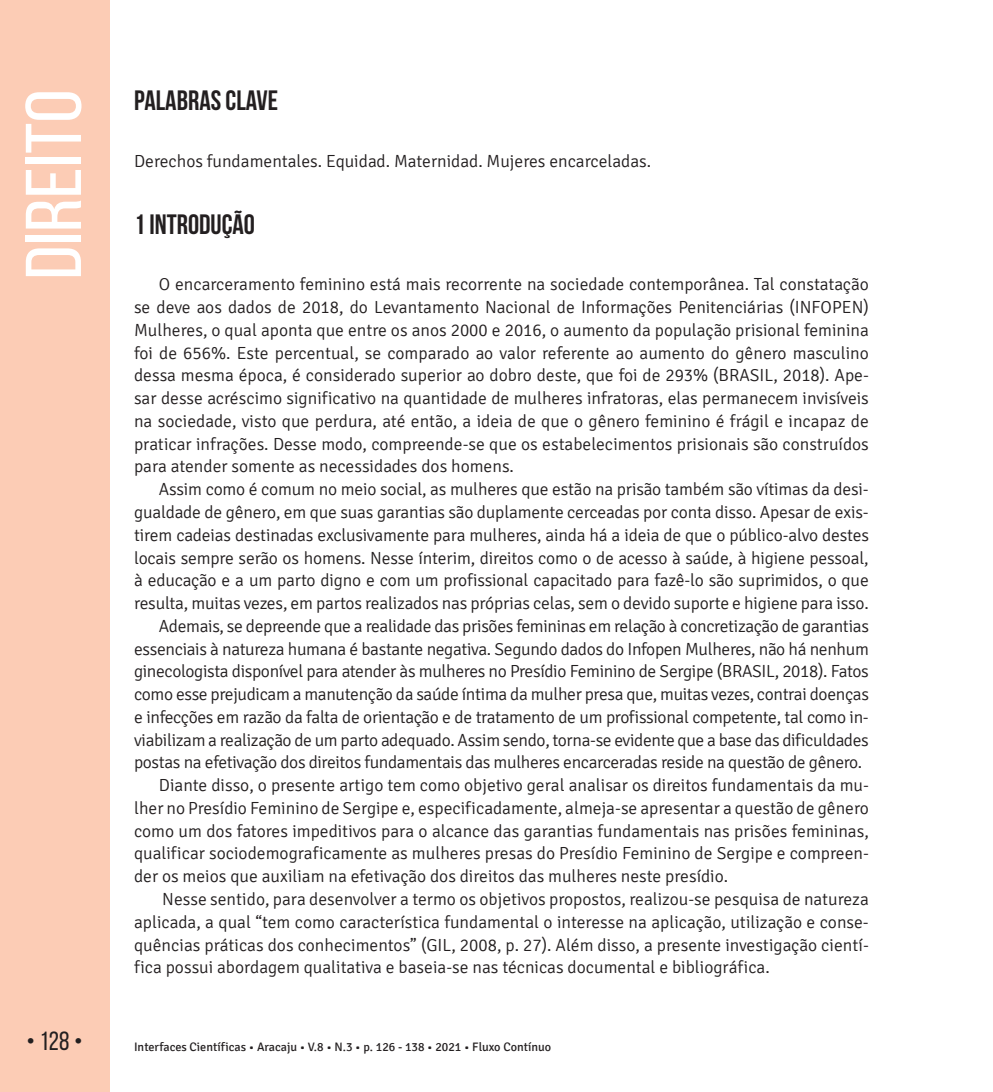
<style>
.page{position:relative;width:993px;height:1092px;background:#fff}
.page>*{position:absolute;margin:0;border:0;box-sizing:border-box;transform-origin:0 0}
.t1{font:78.75px "Bebas Neue";color:#fff;scale:1.09 1}
.t2{font:700 28px "Bebas Neue";color:#231f20}
.t3{font:26.25px "Bebas Neue";color:#231f20}
.t4{font:300 17.5px/22.8px "Signika";letter-spacing:-.01em;color:#231f20;text-align:justify}
.t5{font:12.25px "Signika";color:#231f20}
</style>
<div class="page">
<div style="left:0;top:0;width:109px;height:1091px;background:#fcccb5"></div>
<h1 class="t1" style="left:11px;top:279px;width:176px;rotate:-90deg">Direito</h1>
<h2 class="t2" style="left:134px;top:85px;width:146px">PALABRAS CLAVE</h2>
<p class="t4" style="left:134px;top:150px;width:518px">Derechos fundamentales. Equidad. Maternidad. Mujeres encarceladas.</p>
<h2 class="t2" style="left:134px;top:209px;width:122px">1 INTRODUÇÃO</h2>
<p class="t4" style="left:134px;top:273px;width:736px;text-indent:25px">O encarceramento feminino está mais recorrente na sociedade contemporânea. Tal constatação se deve aos dados de 2018, do Levantamento Nacional de Informações Penitenciárias (INFOPEN)<br>Mulheres, o qual aponta que entre os anos 2000 e 2016, o aumento da população prisional feminina foi de 656%. Este percentual, se comparado ao valor referente ao aumento do gênero masculino dessa mesma época, é considerado superior ao dobro deste, que foi de 293% (BRASIL, 2018). Ape&shy;sar desse acréscimo significativo na quantidade de mulheres infratoras, elas permanecem invisíveis na sociedade, visto que perdura, até então, a ideia de que o gênero feminino é frágil e incapaz de praticar infrações. Desse modo, compreende-se que os estabelecimentos prisionais são construídos para atender somente as necessidades dos homens.</p>
<p class="t4" style="left:159px;top:478px;width:711px">Assim como é comum no meio social, as mulheres que estão na prisão também são vítimas da desi-</p>
<p class="t4" style="left:134px;top:501px;width:736px">gualdade de gênero, em que suas garantias são duplamente cerceadas por conta disso. Apesar de exis-</p>
<p class="t4" style="left:134px;top:524px;width:736px">tirem cadeias destinadas exclusivamente para mulheres, ainda há a ideia de que o público-alvo destes</p>
<p class="t4" style="left:134px;top:546px;width:736px">locais sempre serão os homens. Nesse ínterim, direitos como o de acesso à saúde, à higiene pessoal,</p>
<p class="t4" style="left:134px;top:569px;width:736px">à educação e a um parto digno e com um profissional capacitado para fazê-lo são suprimidos, o que</p>
<p class="t4" style="left:134px;top:592px;width:736px">resulta, muitas vezes, em partos realizados nas próprias celas, sem o devido suporte e higiene para isso.</p>
<p class="t4" style="left:159px;top:615px;width:711px">Ademais, se depreende que a realidade das prisões femininas em relação à concretização de garantias</p>
<p class="t4" style="left:134px;top:637px;width:736px">essenciais à natureza humana é bastante negativa. Segundo dados do Infopen Mulheres, não há nenhum</p>
<p class="t4" style="left:134px;top:660px;width:736px">ginecologista disponível para atender às mulheres no Presídio Feminino de Sergipe (BRASIL, 2018). Fatos</p>
<p class="t4" style="left:134px;top:683px;width:736px">como esse prejudicam a manutenção da saúde íntima da mulher presa que, muitas vezes, contrai doenças</p>
<p class="t4" style="left:134px;top:706px;width:736px">e infecções em razão da falta de orientação e de tratamento de um profissional competente, tal como in-</p>
<p class="t4" style="left:134px;top:728px;width:736px">viabilizam a realização de um parto adequado. Assim sendo, torna-se evidente que a base das dificuldades</p>
<p class="t4" style="left:134px;top:751px;width:729px">postas na efetivação dos direitos fundamentais das mulheres encarceradas reside na questão de gênero.</p>
<p class="t4" style="left:159px;top:774px;width:711px">Diante disso, o presente artigo tem como objetivo geral analisar os direitos fundamentais da mu-</p>
<p class="t4" style="left:134px;top:797px;width:736px">lher no Presídio Feminino de Sergipe e, especificadamente, almeja-se apresentar a questão de gênero</p>
<p class="t4" style="left:134px;top:819px;width:736px">como um dos fatores impeditivos para o alcance das garantias fundamentais nas prisões femininas,</p>
<p class="t4" style="left:134px;top:842px;width:736px">qualificar sociodemograficamente as mulheres presas do Presídio Feminino de Sergipe e compreen-</p>
<p class="t4" style="left:134px;top:865px;width:595px">der os meios que auxiliam na efetivação dos direitos das mulheres neste presídio.</p>
<p class="t4" style="left:162px;top:888px;width:707px">Nesse sentido, para desenvolver a termo os objetivos propostos, realizou-se pesquisa de natureza</p>
<p class="t4" style="left:134px;top:910px;width:736px">aplicada, a qual “tem como característica fundamental o interesse na aplicação, utilização e conse-</p>
<p class="t4" style="left:134px;top:933px;width:736px">quências práticas dos conhecimentos” (GIL, 2008, p. 27). Além disso, a presente investigação cientí-</p>
<p class="t4" style="left:134px;top:956px;width:637px">fica possui abordagem qualitativa e baseia-se nas técnicas documental e bibliográfica.</p>
<h3 class="t3" style="left:26px;top:1026px;width:58px">• 128 •</h3>
<p class="t5" style="left:134px;top:1040px;width:418px">Interfaces Científicas • Aracaju • V.8 • N.3 • p. 126 - 138 • 2021 • Fluxo Contínuo</p>
</div>
